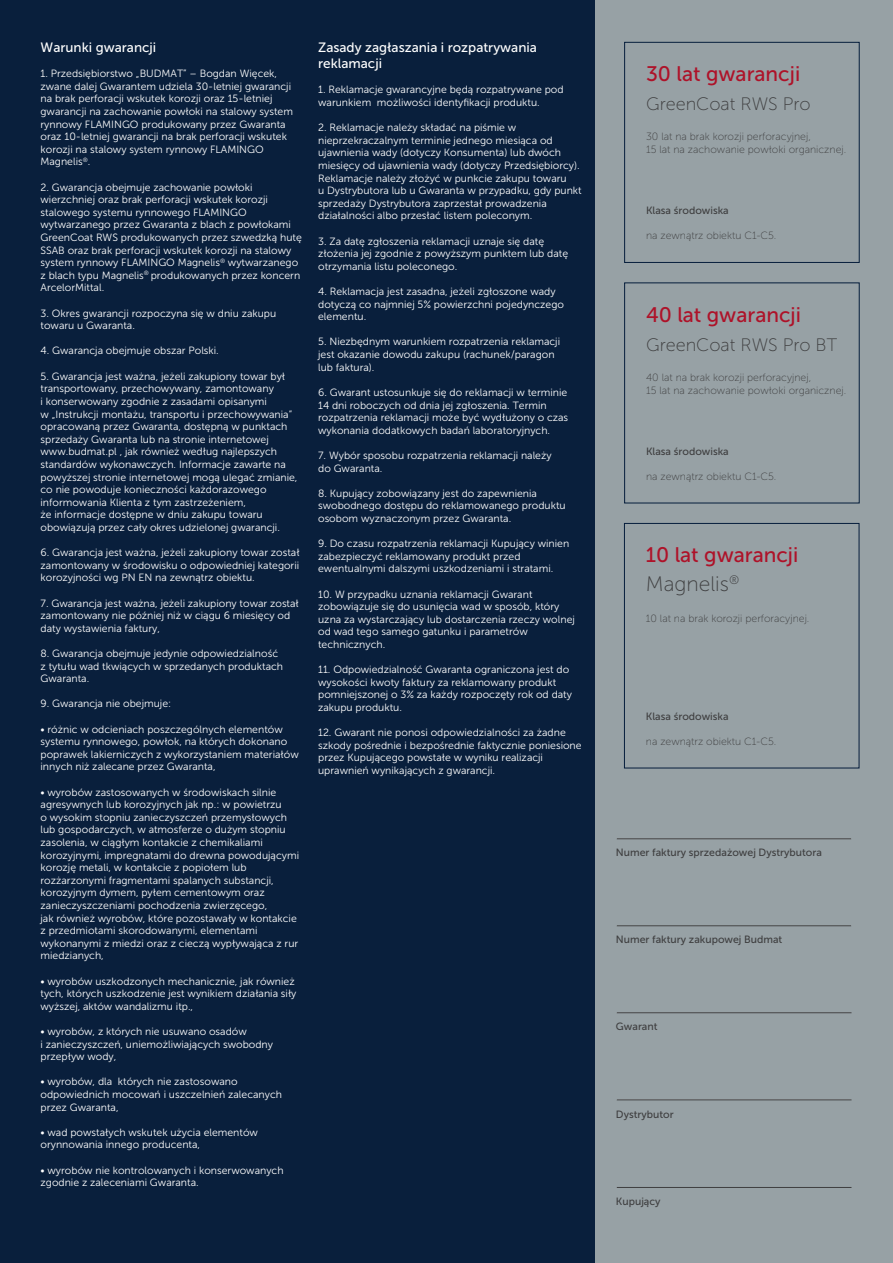
<style>
.page{position:relative;width:893px;height:1263px;background:#091f3c}
.page>*{position:absolute;margin:0;border:0;box-sizing:border-box;transform-origin:0 0}
.t1{font:21px "Museo Sans 500";color:#ae1229}
.t2{font:21px "Museo Sans 100";color:#3e3e3f}
.t3{font:18px "Museo Sans 100";color:#3e3e3f}
.t4{font:13.5px/16.2px "Museo Sans 500";color:#fff}
.t5{font:10.5px/12.6px "Museo Sans 300";color:#fff}
.t6{font:10.5px/12.6px "Museo Sans 100";color:#3e3e3f}
.t7{font:10.5px "Museo Sans 500";color:#3e3e3f}
</style>
<div class="page">
<div style="left:596px;top:0;width:297px;height:1263px;background:#97a1a5"></div>
<hr style="left:617px;top:925px;width:234px;height:1px;background:#3e3e3f">
<hr style="left:617px;top:838px;width:234px;height:1px;background:#3e3e3f">
<hr style="left:617px;top:1012px;width:234px;height:1px;background:#3e3e3f">
<hr style="left:617px;top:1099px;width:234px;height:1px;background:#3e3e3f">
<hr style="left:617px;top:1187px;width:234px;height:1px;background:#3e3e3f">
<div style="left:624px;top:523px;width:235px;height:245px;border:1px solid #051d3b"></div>
<div style="left:624px;top:42px;width:235px;height:221px;border:1px solid #051d3b"></div>
<p class="t4" style="left:41px;top:39px;width:117px">Warunki gwarancji</p>
<p class="t5" style="left:41px;top:67px;width:254px">1. Przedsiębiorstwo „BUDMAT” – Bogdan Więcek, zwane dalej Gwarantem udziela 30-letniej gwarancji na brak perforacji wskutek korozji oraz 15-letniej gwarancji na zachowanie powłoki na stalowy system rynnowy FLAMINGO produkowany przez Gwaranta oraz 10-letniej gwarancji na brak perforacji wskutek korozji na stalowy system rynnowy FLAMINGO Magnelis<sup>®</sup>.</p>
<p class="t5" style="left:41px;top:181px;width:263px">2. Gwarancja obejmuje zachowanie powłoki wierzchniej oraz brak perforacji wskutek korozji stalowego systemu rynnowego FLAMINGO wytwarzanego przez Gwaranta z blach z powłokami GreenCoat RWS produkowanych przez szwedzką hutę SSAB oraz brak perforacji wskutek korozji na stalowy system rynnowy FLAMINGO Magnelis<sup>®</sup> wytwarzanego z blach typu Magnelis<sup>®</sup> produkowanych przez koncern ArcelorMittal.</p>
<p class="t5" style="left:41px;top:307px;width:237px">3. Okres gwarancji rozpoczyna się w dniu zakupu towaru u Gwaranta.</p>
<p class="t5" style="left:41px;top:345px;width:180px">4. Gwarancja obejmuje obszar Polski.</p>
<p class="t5" style="left:41px;top:370px;width:258px">5. Gwarancja jest ważna, jeżeli zakupiony towar był transportowany, przechowywany, zamontowany<br>i konserwowany zgodnie z zasadami opisanymi<br>w „Instrukcji montażu, transportu i przechowywania” opracowaną przez Gwaranta, dostępną w punktach sprzedaży Gwaranta lub na stronie internetowej www.budmat.pl , jak również według najlepszych standardów wykonawczych. Informacje zawarte na powyższej stronie internetowej mogą ulegać zmianie, co nie powoduje konieczności każdorazowego informowania Klienta z tym zastrzeżeniem,<br>że informacje dostępne w dniu zakupu towaru obowiązują przez cały okres udzielonej gwarancji.</p>
<p class="t5" style="left:41px;top:546px;width:261px;text-align:justify">6. Gwarancja jest ważna, jeżeli zakupiony towar został zamontowany w środowisku o odpowiedniej kategorii korozyjności wg PN EN na zewnątrz obiektu.</p>
<p class="t5" style="left:41px;top:597px;width:260px">7. Gwarancja jest ważna, jeżeli zakupiony towar został zamontowany nie później niż w ciągu 6 miesięcy od daty wystawienia faktury,</p>
<p class="t5" style="left:41px;top:647px;width:244px">8. Gwarancja obejmuje jedynie odpowiedzialność z tytułu wad tkwiących w sprzedanych produktach<br>Gwaranta.</p>
<p class="t5" style="left:41px;top:697px;width:132px">9. Gwarancja nie obejmuje:</p>
<p class="t5" style="left:41px;top:723px;width:260px">• różnic w odcieniach poszczególnych elementów systemu rynnowego, powłok, na których dokonano poprawek lakierniczych z wykorzystaniem materiałów innych niż zalecane przez Gwaranta,</p>
<p class="t5" style="left:41px;top:786px;width:260px">• wyrobów zastosowanych w środowiskach silnie agresywnych lub korozyjnych jak np.: w powietrzu<br>o wysokim stopniu zanieczyszczeń przemysłowych lub gospodarczych, w atmosferze o dużym stopniu zasolenia, w ciągłym kontakcie z chemikaliami korozyjnymi, impregnatami do drewna powodującymi korozję metali, w kontakcie z popiołem lub rozżarzonymi fragmentami spalanych substancji, korozyjnym dymem, pyłem cementowym oraz zanieczyszczeniami pochodzenia zwierzęcego,<br>jak również wyrobów, które pozostawały w kontakcie z przedmiotami skorodowanymi, elementami wykonanymi z miedzi oraz z cieczą wypływająca z rur miedzianych,</p>
<p class="t5" style="left:41px;top:975px;width:257px">• wyrobów uszkodzonych mechanicznie, jak również tych, których uszkodzenie jest wynikiem działania siły wyższej, aktów wandalizmu itp.,</p>
<p class="t5" style="left:41px;top:1025px;width:234px">• wyrobów, z których nie usuwano osadów<br>i zanieczyszczeń, uniemożliwiających swobodny przepływ wody,</p>
<p class="t5" style="left:41px;top:1075px;width:243px">• wyrobów, dla których nie zastosowano odpowiednich mocowań i uszczelnień zalecanych przez Gwaranta,</p>
<p class="t5" style="left:41px;top:1126px;width:219px">• wad powstałych wskutek użycia elementów orynnowania innego producenta,</p>
<p class="t5" style="left:41px;top:1164px;width:245px">• wyrobów nie kontrolowanych i konserwowanych zgodnie z zaleceniami Gwaranta.</p>
<p class="t4" style="left:318px;top:39px;width:220px">Zasady zagłaszania i rozpatrywania reklamacji</p>
<p class="t5" style="left:318px;top:84px;width:247px">1. Reklamacje gwarancyjne będą rozpatrywane pod warunkiem możliwości identyfikacji produktu.</p>
<p class="t5" style="left:318px;top:121px;width:265px">2. Reklamacje należy składać na piśmie w nieprzekraczalnym terminie jednego miesiąca od ujawnienia wady (dotyczy Konsumenta) lub dwóch miesięcy od ujawnienia wady (dotyczy Przedsiębiorcy).<br>Reklamacje należy złożyć w punkcie zakupu towaru<br>u Dystrybutora lub u Gwaranta w przypadku, gdy punkt sprzedaży Dystrybutora zaprzestał prowadzenia działalności albo przesłać listem poleconym.</p>
<p class="t5" style="left:318px;top:235px;width:252px">3. Za datę zgłoszenia reklamacji uznaje się datę złożenia jej zgodnie z powyższym punktem lub datę otrzymania listu poleconego.</p>
<p class="t5" style="left:318px;top:285px;width:247px">4. Reklamacja jest zasadna, jeżeli zgłoszone wady dotyczą co najmniej 5% powierzchni pojedynczego elementu.</p>
<p class="t5" style="left:318px;top:336px;width:244px">5. Niezbędnym warunkiem rozpatrzenia reklamacji jest okazanie dowodu zakupu (rachunek/paragon lub faktura).</p>
<p class="t5" style="left:318px;top:386px;width:252px">6. Gwarant ustosunkuje się do reklamacji w terminie 14 dni roboczych od dnia jej zgłoszenia. Termin rozpatrzenia reklamacji może być wydłużony o czas wykonania dodatkowych badań laboratoryjnych.</p>
<p class="t5" style="left:318px;top:449px;width:235px">7. Wybór sposobu rozpatrzenia reklamacji należy do Gwaranta.</p>
<p class="t5" style="left:318px;top:487px;width:249px">8. Kupujący zobowiązany jest do zapewnienia swobodnego dostępu do reklamowanego produktu osobom wyznaczonym przez Gwaranta.</p>
<p class="t5" style="left:318px;top:537px;width:253px">9. Do czasu rozpatrzenia reklamacji Kupujący winien zabezpieczyć reklamowany produkt przed ewentualnymi dalszymi uszkodzeniami i stratami.</p>
<p class="t5" style="left:318px;top:588px;width:258px">10. W przypadku uznania reklamacji Gwarant zobowiązuje się do usunięcia wad w sposób, który uzna za wystarczający lub dostarczenia rzeczy wolnej od wad tego samego gatunku i parametrów technicznych.</p>
<p class="t5" style="left:318px;top:663px;width:255px">11. Odpowiedzialność Gwaranta ograniczona jest do wysokości kwoty faktury za reklamowany produkt pomniejszonej o 3% za każdy rozpoczęty rok od daty zakupu produktu.</p>
<p class="t5" style="left:318px;top:726px;width:265px">12. Gwarant nie ponosi odpowiedzialności za żadne szkody pośrednie i bezpośrednie faktycznie poniesione przez Kupującego powstałe w wyniku realizacji uprawnień wynikających z gwarancji.</p>
<h1 class="t1" style="left:646px;top:62px;width:156px">30 lat gwarancji</h1>
<h2 class="t3" style="left:646px;top:94px;width:166px">GreenCoat RWS Pro</h2>
<p class="t6" style="left:646px;top:131px;width:202px">30 lat na brak korozji perforacyjnej,<br>15 lat na zachowanie powłoki organicznej.</p>
<p class="t7" style="left:646px;top:205px;width:84px">Klasa środowiska</p>
<p class="t6" style="left:646px;top:229px;width:132px">na zewnątrz obiektu C1-C5.</p>
<h1 class="t1" style="left:646px;top:303px;width:156px">40 lat gwarancji</h1>
<h2 class="t3" style="left:646px;top:335px;width:193px">GreenCoat RWS Pro BT</h2>
<p class="t6" style="left:646px;top:371px;width:202px">40 lat na brak korozji perforacyjnej,<br>15 lat na zachowanie powłoki organicznej.</p>
<p class="t7" style="left:646px;top:445px;width:84px">Klasa środowiska</p>
<p class="t6" style="left:646px;top:470px;width:132px">na zewnątrz obiektu C1-C5.</p>
<h1 class="t1" style="left:646px;top:543px;width:154px">10 lat gwarancji</h1>
<h1 class="t2" style="left:646px;top:573px;width:95px">Magnelis<sup>®</sup></h1>
<p class="t6" style="left:646px;top:612px;width:165px">10 lat na brak korozji perforacyjnej.</p>
<p class="t7" style="left:646px;top:711px;width:84px">Klasa środowiska</p>
<p class="t6" style="left:646px;top:736px;width:132px">na zewnątrz obiektu C1-C5.</p>
<p class="t7" style="left:616px;top:847px;width:207px">Numer faktury sprzedażowej Dystrybutora</p>
<p class="t7" style="left:616px;top:934px;width:168px">Numer faktury zakupowej Budmat</p>
<p class="t7" style="left:616px;top:1021px;width:43px">Gwarant</p>
<p class="t7" style="left:616px;top:1108px;width:59px">Dystrybutor</p>
<p class="t7" style="left:616px;top:1196px;width:46px">Kupujący</p>
</div>
